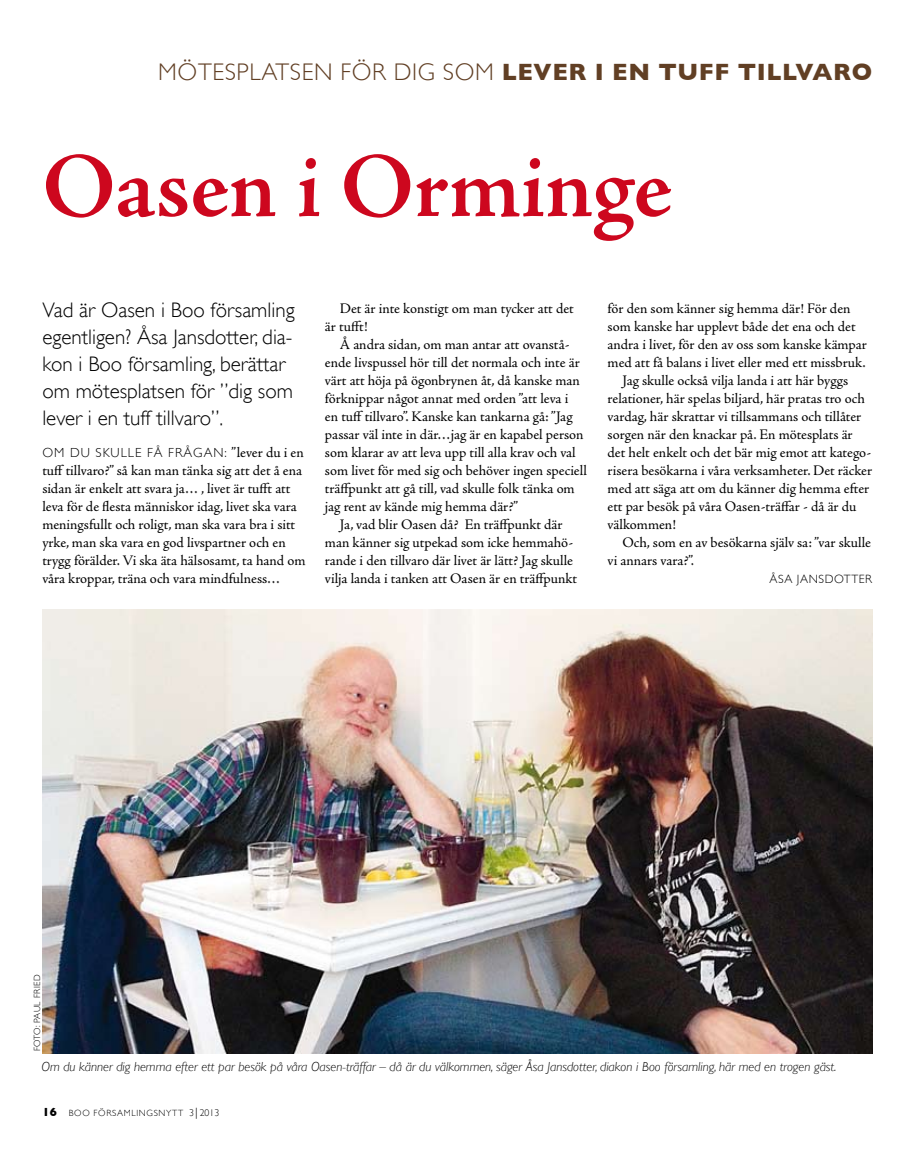
<style>
.page{position:relative;width:915px;height:1149px;background:#fff}
.page>*{position:absolute;margin:0;border:0;box-sizing:border-box;transform-origin:0 0}
.t1{font:600 93px "Adobe Jenson Pro";letter-spacing:-.005em;color:#cd071e}
.t2{font:300 24px "Gill Sans";letter-spacing:.025em;color:#613f24}
.t3{font:300 21px/27px "Gill Sans";color:#000}
.t4{font:14.7px/18px "Adobe Jenson Pro";color:#000}
.t5{font:italic 300 13.2px "Gill Sans";color:#000}
.t6{font:300 13.2px "Gill Sans";letter-spacing:.075em;color:#000}
.t7{font:300 12px "Gill Sans";letter-spacing:.05em;color:#000}
.t8{font:300 9px "Gill Sans";letter-spacing:.075em;color:#000}
.t9{font:300 9px "Gill Sans";letter-spacing:.05em;color:#000}
.s1{font-weight:700}
.s2{font-family:"Adobe Jenson Pro";font-weight:400;font-size:14.7px}
.s3{font-weight:700;font-size:12px}
.s4{font-size:9.75px}
.s5{font-size:12px}
</style>
<div class="page">
<img style="left:42px;top:609px;width:829px;height:444px">
<h2 class="t2" style="left:158px;top:59px;width:715px">mötesplatsen för dig som <span class="s1">LEVER I EN TUFF TILLVARO</span></h2>
<h1 class="t1" style="left:42px;top:134px;width:631px">Oasen i Orminge</h1>
<h3 class="t3" style="left:42px;top:296px;width:254px">Vad är Oasen i Boo församling egentligen? Åsa Jansdotter, dia&shy;kon i Boo församling, berättar om mötesplatsen för ”dig som lever i en tuff tillvaro”.</h3>
<p class="t6" style="left:42px;top:444px;width:263px">Om du skulle få frågan: <span class="s2">”lever du i en</span></p>
<p class="t4" style="left:42px;top:461px;width:264px">tuff tillvaro?” så kan man tänka sig att det å ena sidan är enkelt att svara ja… , livet är tufft att leva för de flesta människor idag, livet ska vara meningsfullt och roligt, man ska vara bra i sitt yrke, man ska vara en god livspartner och en trygg förälder. Vi ska äta hälsosamt, ta hand om våra kroppar, träna och vara mindfulness…</p>
<p class="t4" style="left:325px;top:299px;width:250px;text-indent:15px">Det är inte konstigt om man tycker att det är tufft!</p>
<p class="t4" style="left:340px;top:335px;width:231px">Å andra sidan, om man antar att ovanstå-</p>
<p class="t4" style="left:325px;top:353px;width:256px">ende livspussel hör till det normala och inte är</p>
<p class="t4" style="left:325px;top:371px;width:256px">värt att höja på ögonbrynen åt, då kanske man</p>
<p class="t4" style="left:325px;top:389px;width:245px">förknippar något annat med orden ”att leva i</p>
<p class="t4" style="left:325px;top:407px;width:249px">en tuff tillvaro”. Kanske kan tankarna gå: ”Jag</p>
<p class="t4" style="left:325px;top:425px;width:260px">passar väl inte in där…jag är en kapabel person</p>
<p class="t4" style="left:325px;top:443px;width:252px">som klarar av att leva upp till alla krav och val</p>
<p class="t4" style="left:325px;top:461px;width:263px">som livet för med sig och behöver ingen speciell</p>
<p class="t4" style="left:325px;top:479px;width:251px">träffpunkt att gå till, vad skulle folk tänka om</p>
<p class="t4" style="left:325px;top:497px;width:194px">jag rent av kände mig hemma där?”</p>
<p class="t4" style="left:340px;top:515px;width:224px">Ja, vad blir Oasen då? En träffpunkt där</p>
<p class="t4" style="left:325px;top:533px;width:250px">man känner sig utpekad som icke hemmahö-</p>
<p class="t4" style="left:325px;top:551px;width:249px">rande i den tillvaro där livet är lätt? Jag skulle</p>
<p class="t4" style="left:325px;top:569px;width:253px">vilja landa i tanken att Oasen är en träffpunkt</p>
<p class="t4" style="left:607px;top:299px;width:244px">för den som känner sig hemma där! För den</p>
<p class="t4" style="left:607px;top:317px;width:249px">som kanske har upplevt både det ena och det</p>
<p class="t4" style="left:607px;top:335px;width:261px">andra i livet, för den av oss som kanske kämpar</p>
<p class="t4" style="left:607px;top:353px;width:259px">med att få balans i livet eller med ett missbruk.</p>
<p class="t4" style="left:622px;top:371px;width:227px">Jag skulle också vilja landa i att här byggs</p>
<p class="t4" style="left:607px;top:389px;width:259px">relationer, här spelas biljard, här pratas tro och</p>
<p class="t4" style="left:607px;top:407px;width:255px">vardag, här skrattar vi tillsammans och tillåter</p>
<p class="t4" style="left:607px;top:425px;width:246px">sorgen när den knackar på. En mötesplats är</p>
<p class="t4" style="left:607px;top:443px;width:265px">det helt enkelt och det bär mig emot att katego-</p>
<p class="t4" style="left:607px;top:461px;width:266px">risera besökarna i våra verksamheter. Det räcker</p>
<p class="t4" style="left:607px;top:479px;width:263px">med att säga att om du känner dig hemma efter</p>
<p class="t4" style="left:607px;top:497px;width:250px">ett par besök på våra Oasen-träffar - då är du</p>
<p class="t4" style="left:607px;top:515px;width:70px">välkommen!</p>
<p class="t4" style="left:622px;top:533px;width:250px">Och, som en av besökarna själv sa: ”var skulle</p>
<p class="t4" style="left:607px;top:551px;width:88px">vi annars vara?”.</p>
<p class="t7" style="left:769px;top:572px;width:104px">Åsa Jansdotter</p>
<p class="t9" style="left:32px;top:1051px;width:79px;rotate:-90deg">foto: Paul fried</p>
<p class="t5" style="left:41px;top:1058px;width:796px">Om du känner dig hemma efter ett par besök på våra Oasen-träffar – då är du välkommen, säger Åsa Jansdotter, diakon i Boo församling, här med en trogen gäst.</p>
<p class="t8" style="left:43px;top:1107px;width:178px"><span class="s3">16</span> Boo församlingsnytt <span class="s4">3</span><span class="s5">|</span> <span class="s4">2013</span></p>
</div>
